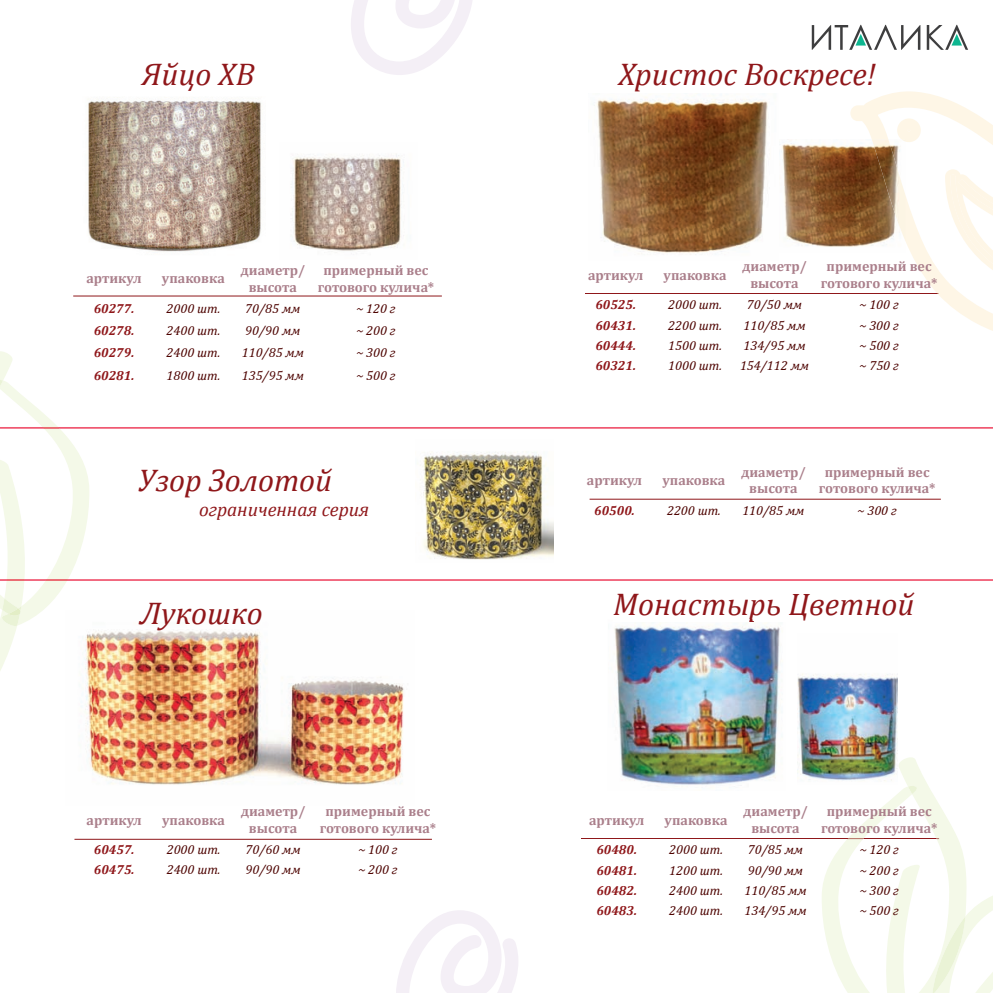
<style>
.page{position:relative;width:993px;height:993px;background:#fff}
.page>*{position:absolute;margin:0;border:0;box-sizing:border-box;transform-origin:0 0}
.t1{font:italic 31.5px "Cambria";color:#8f171a}
.t2{font:italic 19.25px "Cambria";color:#8f171a}
.t3{font:700 14px/16.8px "Cambria";color:#aa7f8b;text-align:center}
.t4{font:italic 13.12px "Cambria";color:#4d0300}
.t5{font:italic 700 13.12px "Cambria";color:#8f171a}
</style>
<div class="page">
<svg style="left:811px;top:25px;width:156px;height:25px"></svg>
<img style="left:420px;top:452px;width:133px;height:108px">
<hr style="left:0;top:427px;width:992px;height:1px;background:#f05972">
<hr style="left:0;top:579px;width:992px;height:1px;background:#f05972">
<hr style="left:73px;top:295px;width:368px;height:1px;background:#8f171a">
<hr style="left:584px;top:293px;width:354px;height:1px;background:#8f171a">
<hr style="left:74px;top:838px;width:358px;height:1px;background:#8f171a">
<hr style="left:589px;top:498px;width:351px;height:1px;background:#8f171a">
<hr style="left:581px;top:838px;width:357px;height:1px;background:#8f171a">
<svg style="left:822px;top:757px;width:170px;height:235px"></svg>
<svg style="left:351px;top:0;width:121px;height:75px"></svg>
<svg style="left:396px;top:910px;width:122px;height:82px"></svg>
<img style="left:85px;top:629px;width:319px;height:156px">
<img style="left:614px;top:621px;width:166px;height:164px">
<img style="left:797px;top:674px;width:100px;height:110px">
<img style="left:88px;top:100px;width:173px;height:152px">
<img style="left:291px;top:154px;width:113px;height:99px">
<img style="left:594px;top:97px;width:174px;height:158px">
<img style="left:781px;top:143px;width:69px;height:104px">
<svg style="left:850px;top:91px;width:142px;height:240px"></svg>
<svg style="left:0;top:351px;width:90px;height:320px"></svg>
<h1 class="t1" style="left:142px;top:52px;width:114px">Яйцо ХВ</h1>
<h1 class="t1" style="left:618px;top:52px;width:259px">Христос Воскресе!</h1>
<p class="t3" style="left:86px;top:270px;width:57px">артикул</p>
<p class="t3" style="left:162px;top:270px;width:64px">упаковка</p>
<p class="t3" style="left:240px;top:261px;width:66px">диаметр/ высота</p>
<p class="t3" style="left:317px;top:261px;width:118px">примерный вес готового кулича*</p>
<p class="t5" style="left:94px;top:299px;width:42px">60277.</p>
<p class="t4" style="left:166px;top:299px;width:55px">2000 шт.</p>
<p class="t4" style="left:245px;top:299px;width:57px">70/85 мм</p>
<p class="t4" style="left:356px;top:299px;width:41px">~ 120 г</p>
<p class="t5" style="left:94px;top:321px;width:42px">60278.</p>
<p class="t4" style="left:166px;top:321px;width:55px">2400 шт.</p>
<p class="t4" style="left:245px;top:321px;width:57px">90/90 мм</p>
<p class="t4" style="left:356px;top:321px;width:41px">~ 200 г</p>
<p class="t5" style="left:94px;top:343px;width:42px">60279.</p>
<p class="t4" style="left:166px;top:343px;width:55px">2400 шт.</p>
<p class="t4" style="left:242px;top:343px;width:64px">110/85 мм</p>
<p class="t4" style="left:356px;top:343px;width:41px">~ 300 г</p>
<p class="t5" style="left:94px;top:366px;width:42px">60281.</p>
<p class="t4" style="left:166px;top:366px;width:55px">1800 шт.</p>
<p class="t4" style="left:242px;top:366px;width:64px">135/95 мм</p>
<p class="t4" style="left:356px;top:366px;width:41px">~ 500 г</p>
<h1 class="t1" style="left:138px;top:458px;width:195px">Узор Золотой</h1>
<h2 class="t2" style="left:199px;top:495px;width:171px">ограниченная серия</h2>
<p class="t3" style="left:588px;top:266px;width:57px">артикул</p>
<p class="t3" style="left:663px;top:266px;width:64px">упаковка</p>
<p class="t3" style="left:742px;top:257px;width:66px">диаметр/ высота</p>
<p class="t3" style="left:820px;top:257px;width:118px">примерный вес готового кулича*</p>
<p class="t5" style="left:595px;top:295px;width:42px">60525.</p>
<p class="t4" style="left:668px;top:295px;width:55px">2000 шт.</p>
<p class="t4" style="left:746px;top:295px;width:57px">70/50 мм</p>
<p class="t4" style="left:859px;top:295px;width:41px">~ 100 г</p>
<p class="t5" style="left:595px;top:315px;width:42px">60431.</p>
<p class="t4" style="left:668px;top:315px;width:55px">2200 шт.</p>
<p class="t4" style="left:743px;top:315px;width:64px">110/85 мм</p>
<p class="t4" style="left:859px;top:315px;width:41px">~ 300 г</p>
<p class="t5" style="left:595px;top:336px;width:42px">60444.</p>
<p class="t4" style="left:668px;top:336px;width:55px">1500 шт.</p>
<p class="t4" style="left:743px;top:336px;width:64px">134/95 мм</p>
<p class="t4" style="left:859px;top:336px;width:41px">~ 500 г</p>
<p class="t5" style="left:595px;top:356px;width:42px">60321.</p>
<p class="t4" style="left:668px;top:356px;width:55px">1000 шт.</p>
<p class="t4" style="left:739px;top:356px;width:70px">154/112 мм</p>
<p class="t4" style="left:859px;top:356px;width:41px">~ 750 г</p>
<p class="t3" style="left:586px;top:471px;width:57px">артикул</p>
<p class="t3" style="left:662px;top:471px;width:64px">упаковка</p>
<p class="t3" style="left:740px;top:463px;width:66px">диаметр/ высота</p>
<p class="t3" style="left:818px;top:463px;width:118px">примерный вес готового кулича*</p>
<p class="t5" style="left:594px;top:500px;width:42px">60500.</p>
<p class="t4" style="left:667px;top:500px;width:55px">2200 шт.</p>
<p class="t4" style="left:742px;top:500px;width:64px">110/85 мм</p>
<p class="t4" style="left:857px;top:500px;width:41px">~ 300 г</p>
<h1 class="t1" style="left:140px;top:591px;width:124px">Лукошко</h1>
<h1 class="t1" style="left:613px;top:582px;width:302px">Монастырь Цветной</h1>
<p class="t3" style="left:87px;top:810px;width:57px">артикул</p>
<p class="t3" style="left:162px;top:810px;width:64px">упаковка</p>
<p class="t3" style="left:240px;top:802px;width:66px">диаметр/ высота</p>
<p class="t3" style="left:319px;top:802px;width:118px">примерный вес готового кулича*</p>
<p class="t5" style="left:94px;top:840px;width:42px">60457.</p>
<p class="t4" style="left:167px;top:840px;width:55px">2000 шт.</p>
<p class="t4" style="left:245px;top:840px;width:57px">70/60 мм</p>
<p class="t4" style="left:358px;top:840px;width:41px">~ 100 г</p>
<p class="t5" style="left:94px;top:860px;width:42px">60475.</p>
<p class="t4" style="left:167px;top:860px;width:55px">2400 шт.</p>
<p class="t4" style="left:245px;top:860px;width:57px">90/90 мм</p>
<p class="t4" style="left:358px;top:860px;width:41px">~ 200 г</p>
<p class="t3" style="left:589px;top:810px;width:57px">артикул</p>
<p class="t3" style="left:664px;top:810px;width:64px">упаковка</p>
<p class="t3" style="left:742px;top:802px;width:66px">диаметр/ высота</p>
<p class="t3" style="left:820px;top:802px;width:118px">примерный вес готового кулича*</p>
<p class="t5" style="left:596px;top:840px;width:42px">60480.</p>
<p class="t4" style="left:669px;top:840px;width:55px">2000 шт.</p>
<p class="t4" style="left:747px;top:840px;width:57px">70/85 мм</p>
<p class="t4" style="left:859px;top:840px;width:41px">~ 120 г</p>
<p class="t5" style="left:596px;top:860px;width:42px">60481.</p>
<p class="t4" style="left:669px;top:860px;width:55px">1200 шт.</p>
<p class="t4" style="left:747px;top:860px;width:57px">90/90 мм</p>
<p class="t4" style="left:859px;top:860px;width:41px">~ 200 г</p>
<p class="t5" style="left:596px;top:880px;width:42px">60482.</p>
<p class="t4" style="left:669px;top:880px;width:55px">2400 шт.</p>
<p class="t4" style="left:744px;top:880px;width:64px">110/85 мм</p>
<p class="t4" style="left:859px;top:880px;width:41px">~ 300 г</p>
<p class="t5" style="left:596px;top:900px;width:42px">60483.</p>
<p class="t4" style="left:669px;top:900px;width:55px">2400 шт.</p>
<p class="t4" style="left:744px;top:900px;width:64px">134/95 мм</p>
<p class="t4" style="left:859px;top:900px;width:41px">~ 500 г</p>
</div>
